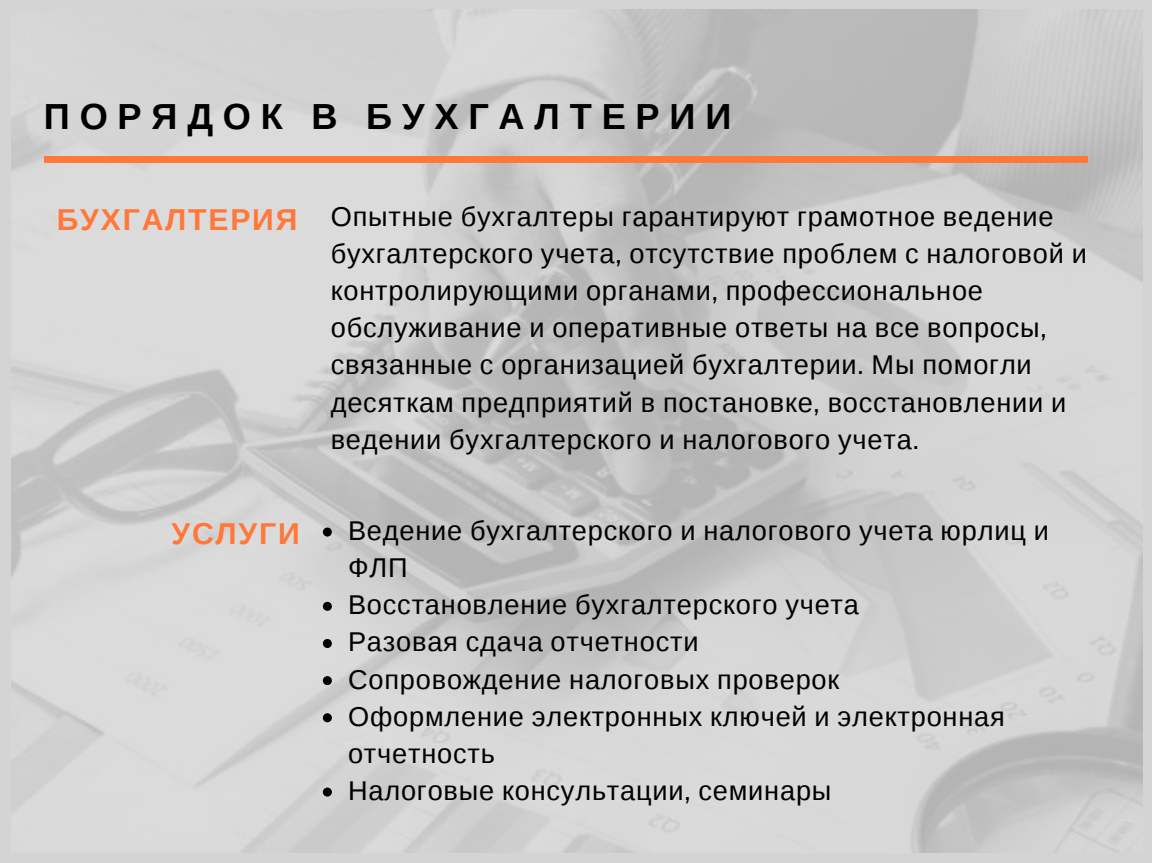
<style>
.page{position:relative;width:1152px;height:863px;background:#fff}
.page>*{position:absolute;margin:0;border:0;box-sizing:border-box;transform-origin:0 0}
.t1{font:700 36.3px "Liberation Sans";letter-spacing:.27em;color:#000}
.t2{font:700 30.15px "Liberation Sans";letter-spacing:.06em;color:#ff7839}
.t3{font:27.15px/37.2px "Liberation Sans";letter-spacing:.03em;color:#000}
.s1{font-weight:700;font-size:30.15px;color:#ff7839}
.s2{font-family:"Archivo Narrow"}
</style>
<div class="page">
<div style="left:0;top:0;width:1152px;height:862px;background:#d4d4d4"></div>
<img style="left:11px;top:10px;width:1132px;height:842px">
<div style="left:44px;top:156px;width:1044px;height:7px;background:#ff7839"></div>
<svg style="left:323px;top:527px;width:9px;height:9px"></svg>
<svg style="left:323px;top:602px;width:9px;height:8px"></svg>
<svg style="left:323px;top:639px;width:9px;height:9px"></svg>
<svg style="left:323px;top:676px;width:9px;height:9px"></svg>
<svg style="left:323px;top:713px;width:9px;height:9px"></svg>
<svg style="left:323px;top:787px;width:9px;height:9px"></svg>
<h1 class="t1" style="left:44px;top:96px;width:689px">ПОРЯДОК В БУХГАЛТЕРИИ</h1>
<p class="t3" style="left:331px;top:198px;width:758px;text-indent:-274px"><span class="s1">БУХГАЛТЕРИЯ</span> Опытные бухгалтеры гарантируют грамотное ведение бухгалтерского учета<span class="s2">,</span> отсутствие проблем с налоговой и контролирующими органами<span class="s2">,</span> профессиональное обслуживание и оперативные ответы на все вопросы<span class="s2">, </span>связанные с организацией бухгалтерии<span class="s2">.</span> Мы помогли десяткам предприятий в постановке<span class="s2">,</span> восстановлении и ведении бухгалтерского и налогового учета<span class="s2">.</span></p>
<p class="t2" style="left:171px;top:517px;width:130px">УСЛУГИ</p>
<p class="t3" style="left:348px;top:512px;width:702px">Ведение бухгалтерского и налогового учета юрлиц и<br>ФЛП<br>Восстановление бухгалтерского учета<br>Разовая сдача отчетности<br>Сопровождение налоговых проверок<br>Оформление электронных ключей и электронная отчетность<br>Налоговые консультации<span class="s2">,</span> семинары</p>
</div>
